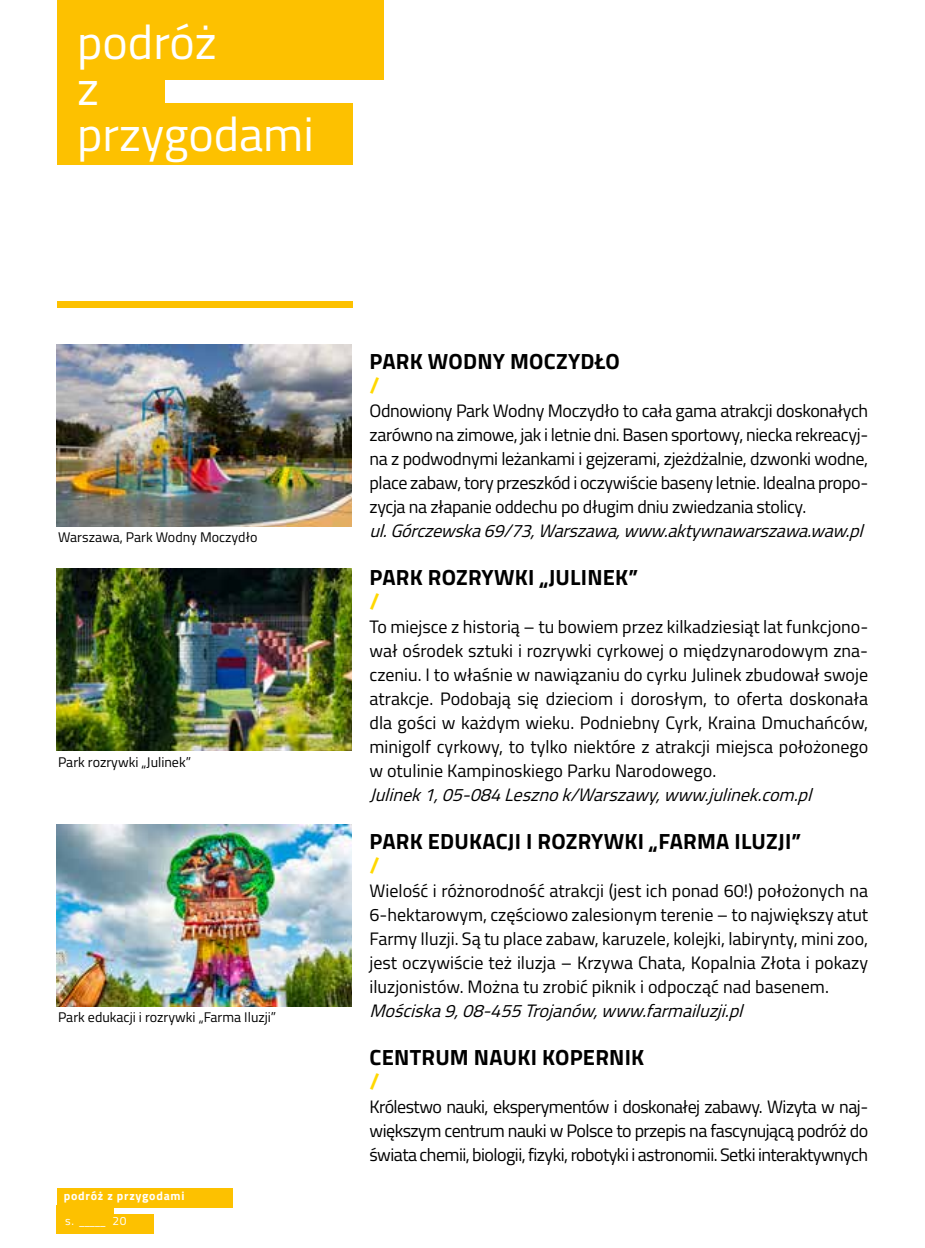
<style>
.page{position:relative;width:925px;height:1248px;background:#fff}
.page>*{position:absolute;margin:0;border:0;box-sizing:border-box;transform-origin:0 0}
.t1{font:48px/46px "Cairo";color:#fff}
.t2{font:700 22px "Titillium";letter-spacing:.01em;color:#000}
.t3{font:700 22px "Titillium";color:#ffd800}
.t4{font:18px/24px "Titillium";letter-spacing:-.015em;color:#000;text-align:justify}
.t5{font:italic 18px "Titillium";color:#000}
.t6{font:14px "Titillium";color:#000}
.t7{font:700 12px "Cairo";letter-spacing:.06em;color:#fff}
.t8{font:12px "Cairo";color:#fff}
</style>
<div class="page">
<div style="left:57px;top:301px;width:295px;height:6px;background:#fdc100"></div>
<div style="left:57px;top:0;width:327px;height:80px;background:#fdc100"></div>
<div style="left:57px;top:66px;width:108px;height:50px;background:#fdc100"></div>
<div style="left:57px;top:103px;width:295px;height:61px;background:#fdc100"></div>
<div style="left:57px;top:1187px;width:175px;height:20px;background:#fdc100"></div>
<div style="left:57px;top:1204px;width:57px;height:12px;background:#fdc100"></div>
<div style="left:57px;top:1213px;width:97px;height:20px;background:#fdc100"></div>
<img style="left:57px;top:344px;width:294px;height:182px">
<img style="left:57px;top:568px;width:294px;height:182px">
<img style="left:57px;top:824px;width:294px;height:182px">
<h1 class="t1" style="left:77px;top:19px;width:238px">podróż<br>z przygodami</h1>
<p class="t6" style="left:58px;top:527px;width:201px">Warszawa, Park Wodny Moczydło</p>
<p class="t6" style="left:58px;top:752px;width:134px">Park rozrywki „Julinek”</p>
<p class="t6" style="left:58px;top:1006px;width:219px">Park edukacji i rozrywki „Farma Iluzji”</p>
<p class="t7" style="left:64px;top:1185px;width:122px">podróż z przygodami</p>
<p class="t8" style="left:65px;top:1212px;width:63px">s . _____ 2 0</p>
<p class="t2" style="left:369px;top:344px;width:251px">PARK WODNY MOCZYDŁO</p>
<p class="t3" style="left:369px;top:368px;width:12px">/</p>
<p class="t4" style="left:369px;top:397px;width:500px">Odnowiony Park Wodny Moczydło to cała gama atrakcji doskonałych zarówno na zimowe, jak i letnie dni. Basen sportowy, niecka rekreacyj&shy;na z podwodnymi leżankami i gejzerami, zjeżdżalnie, dzwonki wodne, place zabaw, tory przeszkód i oczywiście baseny letnie. Idealna propo&shy;zycja na złapanie oddechu po długim dniu zwiedzania stolicy.</p>
<p class="t5" style="left:369px;top:517px;width:501px">ul.Górczewska69/73,Warszawa,www.aktywnawarszawa.waw.pl</p>
<p class="t2" style="left:369px;top:560px;width:270px">PARK ROZRYWKI „JULINEK”</p>
<p class="t3" style="left:369px;top:584px;width:12px">/</p>
<p class="t4" style="left:369px;top:613px;width:500px">To miejsce z historią – tu bowiem przez kilkadziesiąt lat funkcjono&shy;wał ośrodek sztuki i rozrywki cyrkowej o międzynarodowym zna&shy;czeniu. I to właśnie w nawiązaniu do cyrku Julinek zbudował swoje atrakcje. Podobają się dzieciom i dorosłym, to oferta doskonała dla gości w każdym wieku. Podniebny Cyrk, Kraina Dmuchańców, minigolf cyrkowy, to tylko niektóre z atrakcji miejsca położonego w otulinie Kampinoskiego Parku Narodowego.</p>
<p class="t5" style="left:369px;top:781px;width:449px">Julinek1,05-084Lesznok/Warszawy,www.julinek.com.pl</p>
<p class="t2" style="left:369px;top:824px;width:433px">PARK EDUKACJI I ROZRYWKI „FARMA ILUZJI”</p>
<p class="t3" style="left:369px;top:848px;width:12px">/</p>
<p class="t4" style="left:369px;top:877px;width:500px">Wielość i różnorodność atrakcji (jest ich ponad 60!) położonych na 6-hektarowym, częściowo zalesionym terenie – to największy atut Farmy Iluzji. Są tu place zabaw, karuzele, kolejki, labirynty, mini zoo, jest oczywiście też iluzja – Krzywa Chata, Kopalnia Złota i pokazy iluzjonistów. Można tu zrobić piknik i odpocząć nad basenem.</p>
<p class="t5" style="left:369px;top:996px;width:381px">Mościska9,08-455Trojanów,www.farmailuzji.pl</p>
<p class="t2" style="left:369px;top:1039px;width:276px">CENTRUM NAUKI KOPERNIK</p>
<p class="t3" style="left:369px;top:1063px;width:12px">/</p>
<p class="t4" style="left:369px;top:1093px;width:500px">Królestwo nauki, eksperymentów i doskonałej zabawy. Wizyta w naj&shy;większym centrum nauki w Polsce to przepis na fascynującą podróż do świata chemii, biologii, fizyki, robotyki i astronomii. Setki interaktywnych</p>
</div>
